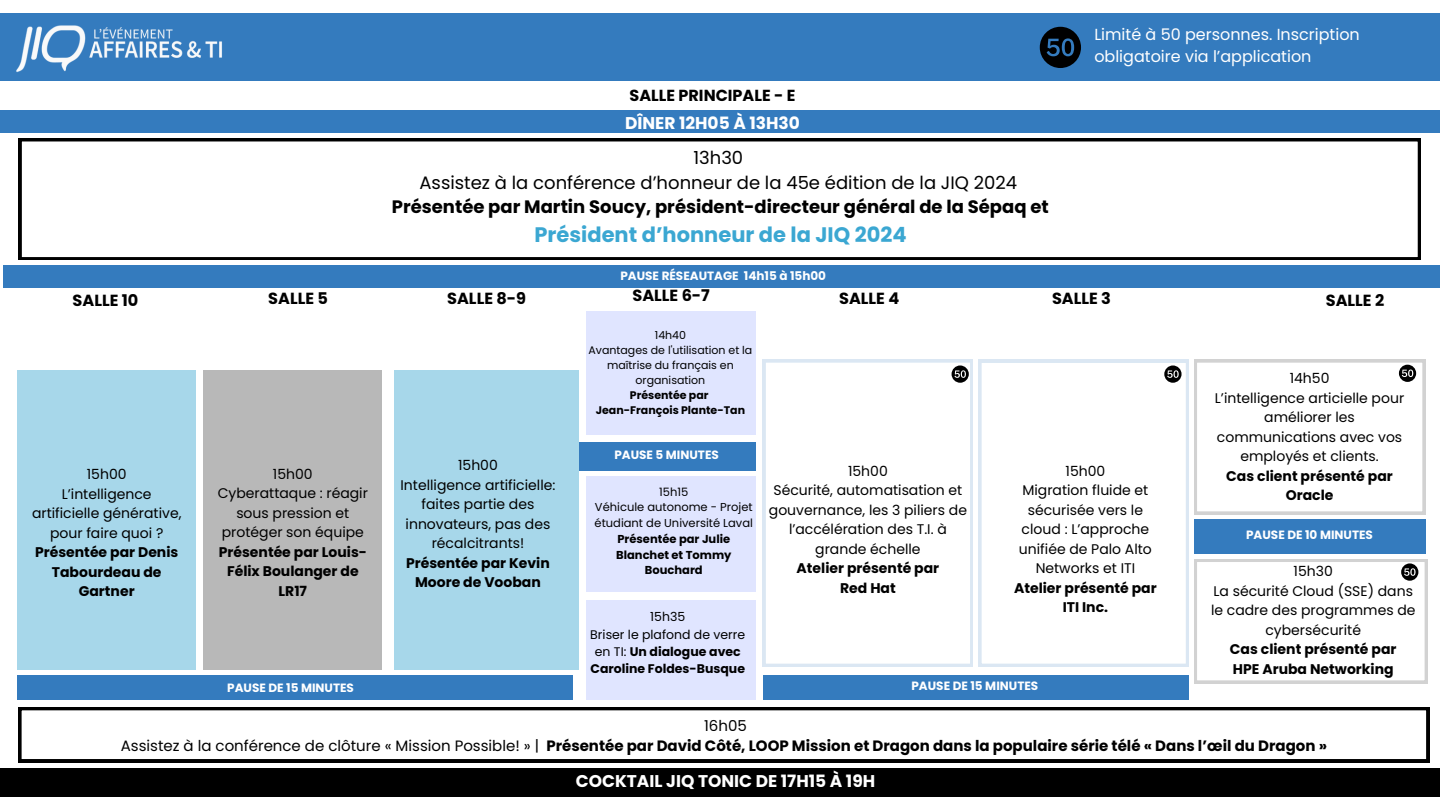
<style>
.page{position:relative;width:1440px;height:810px;background:#fff}
.page>*{position:absolute;margin:0;border:0;box-sizing:border-box;transform-origin:0 0}
.t1{font:700 21px "Poppins";color:#3ba7d2}
.t2{font:700 18px/24.8px "Poppins";color:#000;text-align:center}
.t3{font:700 17px "Poppins";color:#fff}
.t4{font:700 16.1px "Poppins";color:#000}
.t5{font:16px/21.8px "Poppins";color:#fff}
.t6{font:700 16px "Poppins";color:#000}
.t7{font:700 15px/20.2px "Poppins";color:#000;text-align:center}
.t8{font:14px/19.5px "Poppins";color:#000;text-align:center}
.t9{font:700 12.5px/17.2px "Poppins";color:#000;text-align:center}
.t10{font:12.5px "Poppins";color:#000}
.t11{font:700 12px "Poppins";color:#fff}
.t12{font:11.5px/15.8px "Poppins";color:#000}
.t13{font:700 11.5px/15.8px "Poppins";color:#000;text-align:center}
.t14{font:11px/15px "Poppins";color:#000;text-align:center}
.t15{font:700 11px "Poppins";color:#000}
.s1{font-weight:400}
.s2{font-weight:700}
</style>
<div class="page">
<div style="left:0;top:14px;width:1440px;height:67px;background:#347bbe"></div>
<img style="left:16px;top:25px;width:206px;height:47px">
<svg style="left:19px;top:138px;width:1402px;height:122px"></svg>
<div style="left:3px;top:265px;width:1437px;height:23px;background:#347bbe"></div>
<div style="left:586px;top:312px;width:170px;height:123px;background:#e0e5ff"></div>
<svg style="left:763px;top:360px;width:210px;height:306px"></svg>
<svg style="left:1194px;top:559px;width:233px;height:124px"></svg>
<svg style="left:1194px;top:360px;width:231px;height:154px"></svg>
<svg style="left:979px;top:360px;width:210px;height:307px"></svg>
<svg style="left:1164px;top:365px;width:18px;height:18px"></svg>
<svg style="left:952px;top:365px;width:17px;height:18px"></svg>
<svg style="left:1040px;top:27px;width:41px;height:41px"></svg>
<div style="left:17px;top:676px;width:556px;height:24px;background:#347bbe"></div>
<div style="left:763px;top:676px;width:426px;height:24px;background:#347bbe"></div>
<div style="left:579px;top:442px;width:177px;height:28px;background:#347bbe"></div>
<div style="left:17px;top:370px;width:179px;height:300px;background:#a7d7ea"></div>
<div style="left:203px;top:370px;width:179px;height:300px;background:#b8b8b8"></div>
<div style="left:395px;top:370px;width:184px;height:299px;background:#a7d7ea"></div>
<div style="left:0;top:111px;width:1440px;height:22px;background:#347bbe"></div>
<div style="left:586px;top:477px;width:170px;height:115px;background:#e0e5ff"></div>
<div style="left:586px;top:600px;width:170px;height:100px;background:#e0e5ff"></div>
<div style="left:1194px;top:520px;width:231px;height:34px;background:#347bbe"></div>
<svg style="left:19px;top:707px;width:1410px;height:55px"></svg>
<div style="left:0;top:768px;width:1440px;height:29px;background:#000"></div>
<h4 class="t6" style="left:630px;top:84px;width:167px">SALLE PRINCIPALE - E</h4>
<p class="t3" style="left:625px;top:111px;width:176px">DÎNER 12H05 À 13H30</p>
<h3 class="t2" style="left:392px;top:145px;width:658px"><span class="s1">13h30<br>Assistez à la conférence d’honneur de la 45e édition de la JIQ 2024<br></span>Présentée par Martin Soucy, président-directeur général de la Sépaq et</h3>
<h3 class="t1" style="left:535px;top:220px;width:374px">Président d’honneur de la JIQ 2024</h3>
<h3 class="t11" style="left:620px;top:268px;width:207px">PAUSE RÉSEAUTAGE 14h15 à 15h00</h3>
<h6 class="t5" style="left:1094px;top:24px;width:267px">Limité à 50 personnes. Inscription obligatoire via l’application</h6>
<h3 class="t4" style="left:73px;top:289px;width:67px">SALLE 10</h3>
<h1 class="t4" style="left:268px;top:287px;width:61px">SALLE 5</h1>
<p class="t4" style="left:447px;top:287px;width:80px">SALLE 8-9</p>
<h2 class="t4" style="left:632px;top:284px;width:79px">SALLE 6-7</h2>
<h3 class="t4" style="left:839px;top:287px;width:62px">SALLE 4</h3>
<h3 class="t4" style="left:1052px;top:287px;width:60px">SALLE 3</h3>
<h3 class="t4" style="left:1326px;top:289px;width:60px">SALLE 2</h3>
<h3 class="t8" style="left:32px;top:464px;width:151px">15h00<br>L’intelligence artificielle générative, pour faire quoi ?<br><span class="s2">Présentée par Denis<br>Tabourdeau de<br>Gartner</span></h3>
<h3 class="t8" style="left:218px;top:464px;width:152px">15h00<br>Cyberattaque : réagir sous pression et protéger son équipe<br><span class="s2">Présentée par Louis-<br>Félix Boulanger de<br>LR17</span></h3>
<h5 class="t8" style="left:401px;top:456px;width:156px">15h00<br>Intelligence artificielle: faites partie des innovateurs, pas des récalcitrants!<br><span class="s2">Présentée par Kevin<br>Moore de Vooban</span></h5>
<h5 class="t14" style="left:655px;top:328px;width:33px">14h40</h5>
<h5 class="t14" style="left:588px;top:343px;width:165px">Avantages de l'utilisation et la maîtrise du français en organisation</h5>
<h6 class="t15" style="left:630px;top:387px;width:80px">Présentée par</h6>
<p class="t15" style="left:596px;top:402px;width:151px">Jean-François Plante-Tan</p>
<p class="t11" style="left:614px;top:447px;width:106px">PAUSE 5 MINUTES</p>
<p class="t12" style="left:659px;top:484px;width:31px">15h15</p>
<p class="t12" style="left:595px;top:499px;width:160px">Véhicule autonome - Projet étudiant de Université Laval</p>
<p class="t13" style="left:616px;top:531px;width:117px">Présentée par Julie<br>Blanchet et Tommy<br>Bouchard</p>
<h5 class="t10" style="left:650px;top:608px;width:37px">15h35</h5>
<p class="t9" style="left:590px;top:626px;width:156px"><span class="s1">Briser le plafond de verre en TI:</span> Un dialogue avec<br>Caroline Foldes-Busque</p>
<p class="t8" style="left:769px;top:461px;width:200px">15h00<br>Sécurité, automatisation et gouvernance, les 3 piliers de l’accélération des T.I. à grande échelle<br><span class="s2">Atelier présenté par<br>Red Hat</span></p>
<p class="t8" style="left:1014px;top:461px;width:144px">15h00<br>Migration fluide et sécurisée vers le cloud : L’approche unifiée de Palo Alto<br>Networks et ITI<br><span class="s2">Atelier présenté par<br>ITI Inc.</span></p>
<p class="t11" style="left:227px;top:680px;width:128px">PAUSE DE 15 MINUTES</p>
<p class="t11" style="left:912px;top:678px;width:128px">PAUSE DE 15 MINUTES</p>
<p class="t8" style="left:1215px;top:368px;width:191px">14h50<br>L’intelligence articielle pour améliorer les communications avec vos employés et clients.<br><span class="s2">Cas client présenté par<br>Oracle</span></p>
<h6 class="t11" style="left:1246px;top:526px;width:128px">PAUSE DE 10 MINUTES</h6>
<p class="t8" style="left:1211px;top:562px;width:206px">15h30<br>La sécurité Cloud (SSE) dans le cadre des programmes de cybersécurité<br><span class="s2">Cas client présenté par<br>HPE Aruba Networking</span></p>
<p class="t7" style="left:121px;top:716px;width:1208px"><span class="s1">16h05<br>Assistez à la conférence de clôture « Mission Possible! » |</span> Présentée par David Côté, LOOP Mission et Dragon dans la populaire série télé « Dans l’œil du Dragon »</p>
<h6 class="t3" style="left:576px;top:769px;width:301px">COCKTAIL JIQ TONIC DE 17H15 À 19H</h6>
</div>
